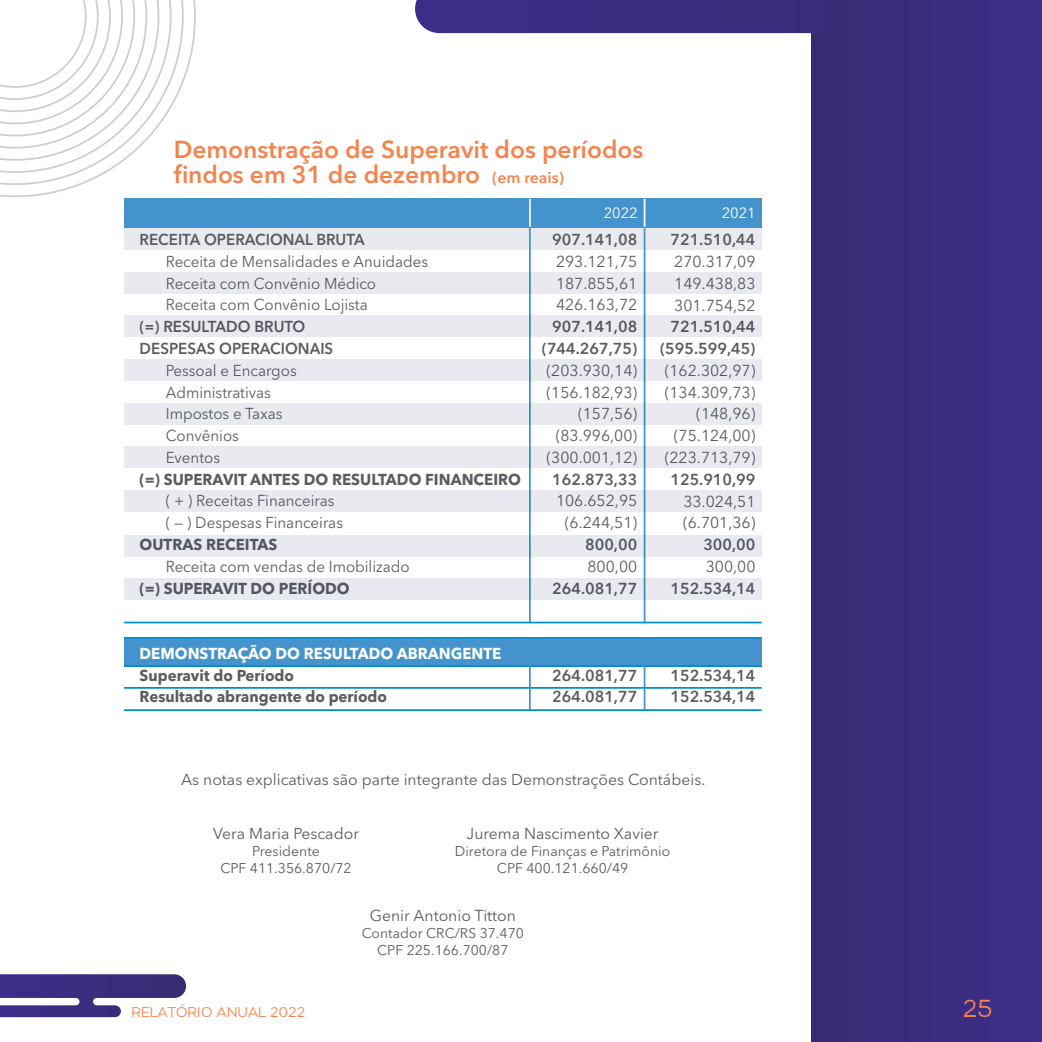
<style>
.page{position:relative;width:1042px;height:1042px;background:#fff}
.page>*{position:absolute;margin:0;border:0;box-sizing:border-box;transform-origin:0 0}
.t1{font:600 24.5px/24.5px "Avenir Next LT Pro";color:#f5834e}
.t2{font:24.5px "Bronova";color:#f5834e}
.t3{font:15.75px/21.7px "Avenir Next LT Pro";color:#5b5c5f;text-align:justify}
.t4{font:15.75px/21.7px "Avenir Next LT Pro";color:#5b5c5f;scale:.96 1}
.t5{font:600 15.75px/21.7px "Avenir Next LT Pro";color:#5b5c5f;text-align:right}
.t6{font:700 15.75px/21.7px "Avenir Next LT Pro";color:#5b5c5f;scale:.96 1}
.t7{font:600 15.75px/21.7px "Avenir Next LT Pro";color:#5b5c5f;scale:.96 1}
.t8{font:700 15.75px "Avenir Next LT Pro";color:#fff;scale:.96 1}
.t9{font:14.7px "Avenir Next LT Pro";color:#fff}
.t10{font:14px/16.8px "Avenir Next LT Pro";color:#5b5c5f;text-align:center}
.t11{font:14px "Bronova";color:#f5834e}
.s1{font-size:15.75px}
</style>
<div class="page">
<div style="left:811px;top:0;width:231px;height:1042px;background:#3b2d7e"></div>
<svg style="left:0;top:0;width:196px;height:197px"></svg>
<div style="left:415px;top:0;width:396px;height:33px;background:#3b2d82"></div>
<svg style="left:0;top:974px;width:186px;height:43px"></svg>
<div style="left:124px;top:228px;width:637px;height:21px;background:#e8eaef"></div>
<div style="left:124px;top:199px;width:637px;height:29px;background:#4493cd"></div>
<div style="left:124px;top:637px;width:637px;height:29px;background:#4493cd"></div>
<hr style="left:529px;top:199px;width:2px;height:29px;background:#fff">
<svg style="left:644px;top:199px;width:1px;height:28px"></svg>
<hr style="left:529px;top:227px;width:2px;height:395px;background:#4493cd">
<hr style="left:644px;top:227px;width:1px;height:395px;background:#4493cd">
<hr style="left:124px;top:622px;width:637px;height:1px;background:#008fca">
<hr style="left:124px;top:665px;width:637px;height:2px;background:#008fca">
<hr style="left:124px;top:687px;width:637px;height:2px;background:#008fca">
<hr style="left:124px;top:709px;width:637px;height:2px;background:#008fca">
<hr style="left:124px;top:637px;width:637px;height:2px;background:#008fca">
<div style="left:124px;top:272px;width:637px;height:22px;background:#e8eaef"></div>
<div style="left:124px;top:316px;width:637px;height:21px;background:#e8eaef"></div>
<div style="left:124px;top:359px;width:637px;height:21px;background:#e8eaef"></div>
<div style="left:124px;top:403px;width:637px;height:21px;background:#e8eaef"></div>
<div style="left:124px;top:446px;width:637px;height:22px;background:#e8eaef"></div>
<div style="left:124px;top:490px;width:637px;height:21px;background:#e8eaef"></div>
<div style="left:124px;top:535px;width:637px;height:21px;background:#e8eaef"></div>
<div style="left:124px;top:578px;width:637px;height:21px;background:#e8eaef"></div>
<hr style="left:529px;top:638px;width:2px;height:72px;background:#4493cd">
<hr style="left:644px;top:638px;width:1px;height:72px;background:#4493cd">
<h1 class="t1" style="left:174px;top:137px;width:471px">Demonstração de Superavit dos períodos findos em 31 de dezembro <span class="s1">(em reais)</span></h1>
<p class="t7" style="left:140px;top:229px;width:236px">RECEITA OPERACIONAL BRUTA</p>
<p class="t4" style="left:166px;top:250px;width:275px">Receita de Mensalidades e Anuidades<br>Receita com Convênio Médico<br>Receita com Convênio Lojista</p>
<p class="t7" style="left:140px;top:316px;width:203px">(=) RESULTADO BRUTO<br>DESPESAS OPERACIONAIS</p>
<p class="t4" style="left:166px;top:359px;width:138px">Pessoal e Encargos<br>Administrativas<br>Impostos e Taxas<br>Convênios<br>Eventos</p>
<p class="t6" style="left:140px;top:468px;width:399px">(=) SUPERAVIT ANTES DO RESULTADO FINANCEIRO</p>
<p class="t4" style="left:166px;top:490px;width:186px">( + ) Receitas Financeiras ( — ) Despesas Financeiras</p>
<p class="t6" style="left:140px;top:533px;width:145px">OUTRAS RECEITAS</p>
<p class="t4" style="left:166px;top:555px;width:256px">Receita com vendas de Imobilizado</p>
<p class="t6" style="left:140px;top:577px;width:220px">(=) SUPERAVIT DO PERÍODO</p>
<p class="t8" style="left:140px;top:643px;width:378px">DEMONSTRAÇÃO DO RESULTADO ABRANGENTE</p>
<p class="t6" style="left:140px;top:664px;width:259px">Superavit do Período<br>Resultado abrangente do período</p>
<p class="t9" style="left:604px;top:204px;width:35px">2022</p>
<p class="t9" style="left:722px;top:204px;width:35px">2021</p>
<p class="t5" style="left:552px;top:229px;width:87px">907.141,08</p>
<p class="t3" style="left:556px;top:250px;width:83px">293.121,75<br>187.855,61<br>426.163,72</p>
<p class="t5" style="left:542px;top:316px;width:97px">907.141,08 (744.267,75)</p>
<p class="t3" style="left:546px;top:359px;width:92px;text-align:right">(203.930,14) (156.182,93) (157,56) (83.996,00) (300.001,12)</p>
<p class="t5" style="left:552px;top:468px;width:87px">162.873,33</p>
<p class="t3" style="left:556px;top:490px;width:83px;text-align:center">106.652,95 (6.244,51)</p>
<p class="t5" style="left:585px;top:533px;width:54px">800,00</p>
<p class="t3" style="left:587px;top:555px;width:51px">800,00</p>
<p class="t5" style="left:552px;top:577px;width:87px">264.081,77</p>
<p class="t5" style="left:670px;top:229px;width:87px">721.510,44</p>
<p class="t3" style="left:674px;top:251px;width:83px">270.317,09<br>149.438,83<br>301.754,52</p>
<p class="t5" style="left:660px;top:316px;width:97px">721.510,44 (595.599,45)</p>
<p class="t3" style="left:665px;top:359px;width:92px;text-align:right">(162.302,97) (134.309,73) (148,96) (75.124,00) (223.713,79)</p>
<p class="t5" style="left:670px;top:468px;width:87px">125.910,99</p>
<p class="t3" style="left:683px;top:490px;width:74px">33.024,51 (6.701,36)</p>
<p class="t5" style="left:703px;top:533px;width:54px">300,00</p>
<p class="t3" style="left:706px;top:555px;width:51px">300,00</p>
<p class="t5" style="left:670px;top:577px;width:87px">152.534,14</p>
<p class="t5" style="left:552px;top:664px;width:87px;text-align:left">264.081,77<br>264.081,77</p>
<p class="t5" style="left:670px;top:664px;width:87px;text-align:left">152.534,14<br>152.534,14</p>
<p class="t3" style="left:181px;top:768px;width:526px">As notas explicativas são parte integrante das Demonstrações Contábeis.</p>
<p class="t3" style="left:213px;top:822px;width:147px">Vera Maria Pescador</p>
<p class="t10" style="left:220px;top:842px;width:133px">Presidente<br>CPF 411.356.870/72</p>
<p class="t3" style="left:467px;top:822px;width:193px">Jurema Nascimento Xavier</p>
<p class="t10" style="left:455px;top:842px;width:217px">Diretora de Finanças e Patrimônio<br>CPF 400.121.660/49</p>
<p class="t3" style="left:370px;top:904px;width:148px">Genir Antonio Titton</p>
<p class="t10" style="left:362px;top:924px;width:164px">Contador CRC/RS 37.470<br>CPF 225.166.700/87</p>
<p class="t11" style="left:132px;top:1003px;width:175px">RELATÓRIO ANUAL 2022</p>
<h1 class="t2" style="left:962px;top:993px;width:31px">25</h1>
</div>
